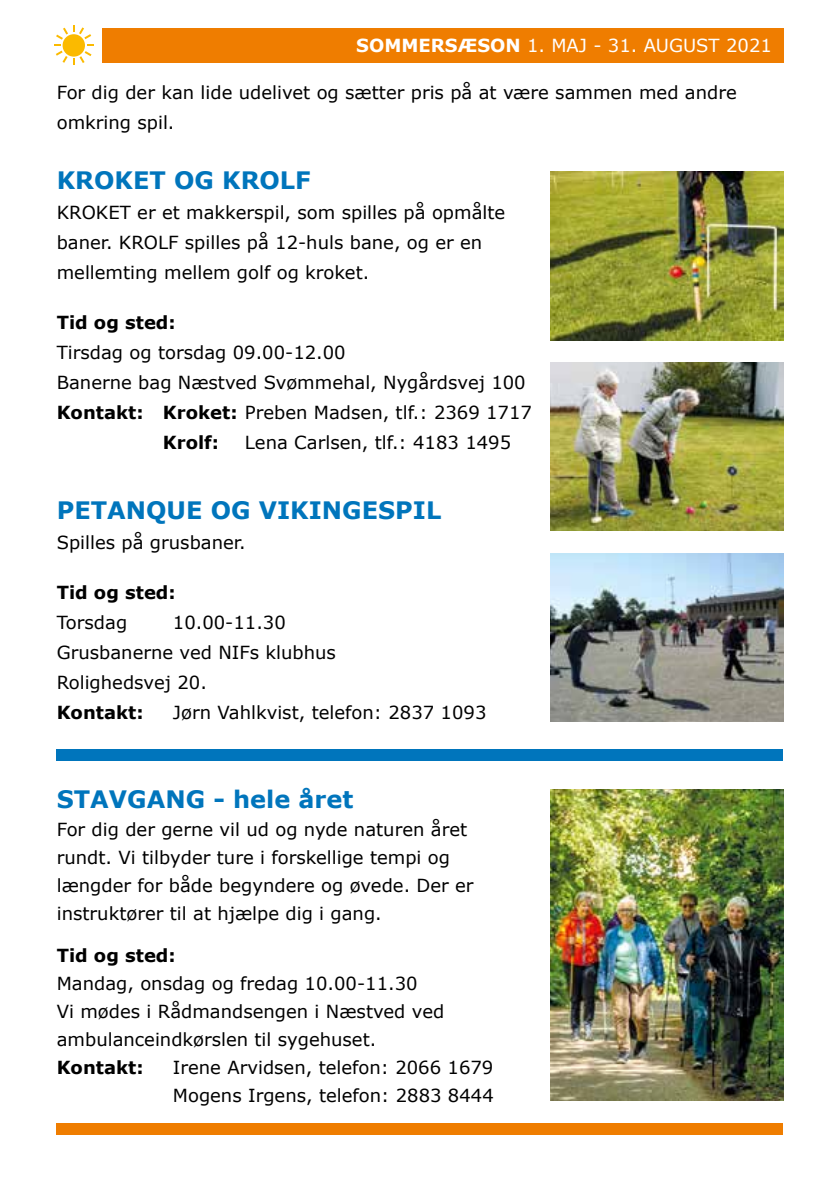
<style>
.page{position:relative;width:840px;height:1191px;background:#fff}
.page>*{position:absolute;margin:0;border:0;box-sizing:border-box;transform-origin:0 0}
.t1{font:700 24px "Verdana";color:#0075bc}
.t2{font:18px/28px "Verdana";color:#000}
.t3{font:700 18px "Verdana";color:#000}
.t4{font:18px "Verdana";color:#fff}
.s1{font-weight:700}
</style>
<div class="page">
<div style="left:102px;top:28px;width:680px;height:34px;background:#ef7d00"></div>
<div style="left:57px;top:749px;width:725px;height:11px;background:#0075bc"></div>
<div style="left:57px;top:1123px;width:725px;height:11px;background:#ef7d00"></div>
<svg style="left:54px;top:26px;width:40px;height:39px"></svg>
<img style="left:550px;top:789px;width:232px;height:311px">
<img style="left:550px;top:172px;width:232px;height:168px">
<img style="left:550px;top:363px;width:232px;height:168px">
<img style="left:550px;top:553px;width:232px;height:168px">
<p class="t4" style="left:356px;top:34px;width:417px"><span class="s1">SOMMERSÆSON</span> 1. MAJ - 31. AUGUST 2021</p>
<p class="t2" style="left:57px;top:78px;width:681px;line-height:30px">For dig der kan lide udelivet og sætter pris på at være sammen med andre omkring spil.</p>
<h1 class="t1" style="left:57px;top:164px;width:255px">KROKET OG KROLF</h1>
<p class="t2" style="left:57px;top:198px;width:450px;line-height:30px">KROKET er et makkerspil, som spilles på opmålte baner. KROLF spilles på 12-huls bane, og er en mellemting mellem golf og kroket.</p>
<p class="t3" style="left:57px;top:311px;width:120px">Tid og sted:</p>
<p class="t2" style="left:57px;top:339px;width:290px">Tirsdag og torsdag 09.00-12.00</p>
<p class="t2" style="left:57px;top:369px;width:470px">Banerne bag Næstved Svømmehal, Nygårdsvej 100</p>
<p class="t2" style="left:57px;top:399px;width:476px"><span class="s1">Kontakt: Kroket:</span> Preben Madsen, tlf.: 2369 1717</p>
<p class="t3" style="left:163px;top:431px;width:58px">Krolf:</p>
<p class="t2" style="left:245px;top:429px;width:267px">Lena Carlsen, tlf.: 4183 1495</p>
<h1 class="t1" style="left:57px;top:494px;width:386px">PETANQUE OG VIKINGESPIL</h1>
<p class="t2" style="left:57px;top:529px;width:190px">Spilles på grusbaner.</p>
<p class="t3" style="left:57px;top:581px;width:120px">Tid og sted:</p>
<p class="t2" style="left:57px;top:609px;width:72px">Torsdag</p>
<p class="t2" style="left:57px;top:608px;width:280px;line-height:30px;text-indent:116px">10.00-11.30<br>Grusbanerne ved NIFs klubhus<br>Rolighedsvej 20.</p>
<p class="t3" style="left:57px;top:701px;width:88px">Kontakt:</p>
<p class="t2" style="left:173px;top:699px;width:315px">Jørn Vahlkvist, telefon: 2837 1093</p>
<h1 class="t1" style="left:57px;top:783px;width:298px">STAVGANG - hele året</h1>
<p class="t2" style="left:57px;top:815px;width:418px">For dig der gerne vil ud og nyde naturen året rundt. Vi tilbyder ture i forskellige tempi og længder for både begyndere og øvede. Der er instruktører til at hjælpe dig i gang.</p>
<p class="t3" style="left:57px;top:943px;width:120px">Tid og sted:</p>
<p class="t2" style="left:57px;top:969px;width:389px">Mandag, onsdag og fredag 10.00-11.30<br>Vi mødes i Rådmandsengen i Næstved ved ambulanceindkørslen til sygehuset.</p>
<p class="t3" style="left:57px;top:1056px;width:88px">Kontakt:</p>
<p class="t2" style="left:173px;top:1054px;width:322px">Irene Arvidsen, telefon: 2066 1679<br>Mogens Irgens, telefon: 2883 8444</p>
</div>
